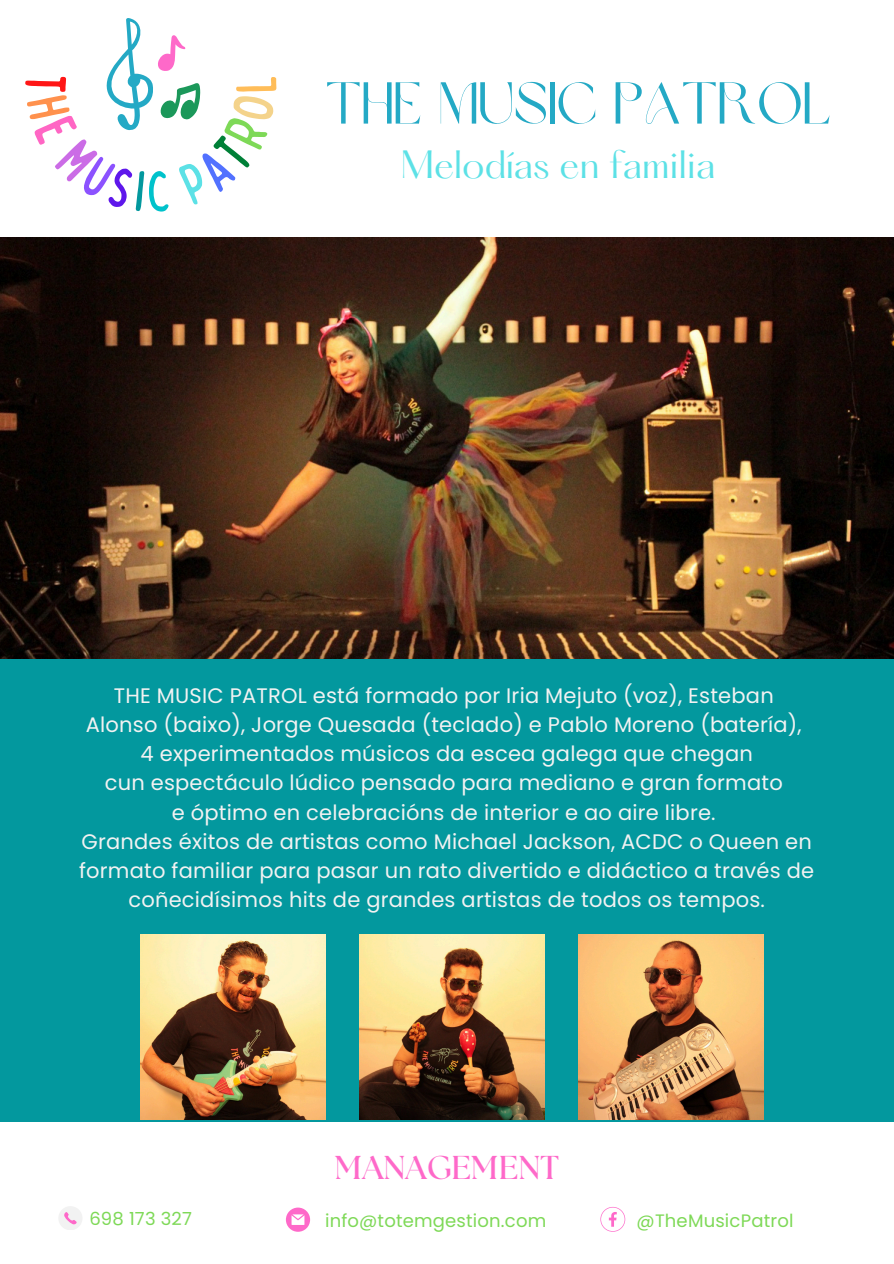
<style>
.page{position:relative;width:894px;height:1264px;background:#fff}
.page>*{position:absolute;margin:0;border:0;box-sizing:border-box;transform-origin:0 0}
.t1{font:58.5px "Brown Sugar";color:#24a9c5}
.t2{font:34.5px "Hatton";color:#5ce1e6}
.t3{font:700 33px "The Seasons";color:#fe69c9}
.t4{font:21px/29.2px "Poppins";letter-spacing:.01em;color:#f2f2f2;text-align:center}
.t5{font:18px "Poppins";letter-spacing:.01em;color:#7ed957}
</style>
<div class="page">
<img style="left:0;top:237px;width:893px;height:422px">
<svg style="left:286px;top:1207px;width:24px;height:24px"></svg>
<svg style="left:59px;top:1206px;width:23px;height:23px"></svg>
<div style="left:0;top:659px;width:893px;height:462px;background:#03989e"></div>
<img style="left:359px;top:934px;width:185px;height:185px">
<img style="left:578px;top:934px;width:185px;height:185px">
<img style="left:140px;top:934px;width:185px;height:185px">
<svg style="left:600px;top:1206px;width:25px;height:25px"></svg>
<svg style="left:106px;top:18px;width:95px;height:113px"></svg>
<h4 class="t1" style="left:325px;top:80px;width:508px">THE MUSIC PATROL</h4>
<p class="t2" style="left:400px;top:148px;width:316px">Melodías en familia</p>
<p class="t4" style="left:79px;top:680px;width:736px">THE MUSIC PATROL está formado por Iria Mejuto (voz), Esteban Alonso (baixo), Jorge Quesada (teclado) e Pablo Moreno (batería),<br>4 experimentados músicos da escea galega que chegan<br>cun espectáculo lúdico pensado para mediano e gran formato<br>e óptimo en celebracións de interior e ao aire libre.<br>Grandes éxitos de artistas como Michael Jackson, ACDC o Queen en formato familiar para pasar un rato divertido e didáctico a través de coñecidísimos hits de grandes artistas de todos os tempos.</p>
<p class="t3" style="left:335px;top:1152px;width:225px">MANAGEMENT</p>
<p class="t5" style="left:89px;top:1206px;width:104px">698 173 327</p>
<h5 class="t5" style="left:325px;top:1207px;width:223px">info@totemgestion.com</h5>
<h3 class="t5" style="left:636px;top:1207px;width:158px">@TheMusicPatrol</h3>
</div>
